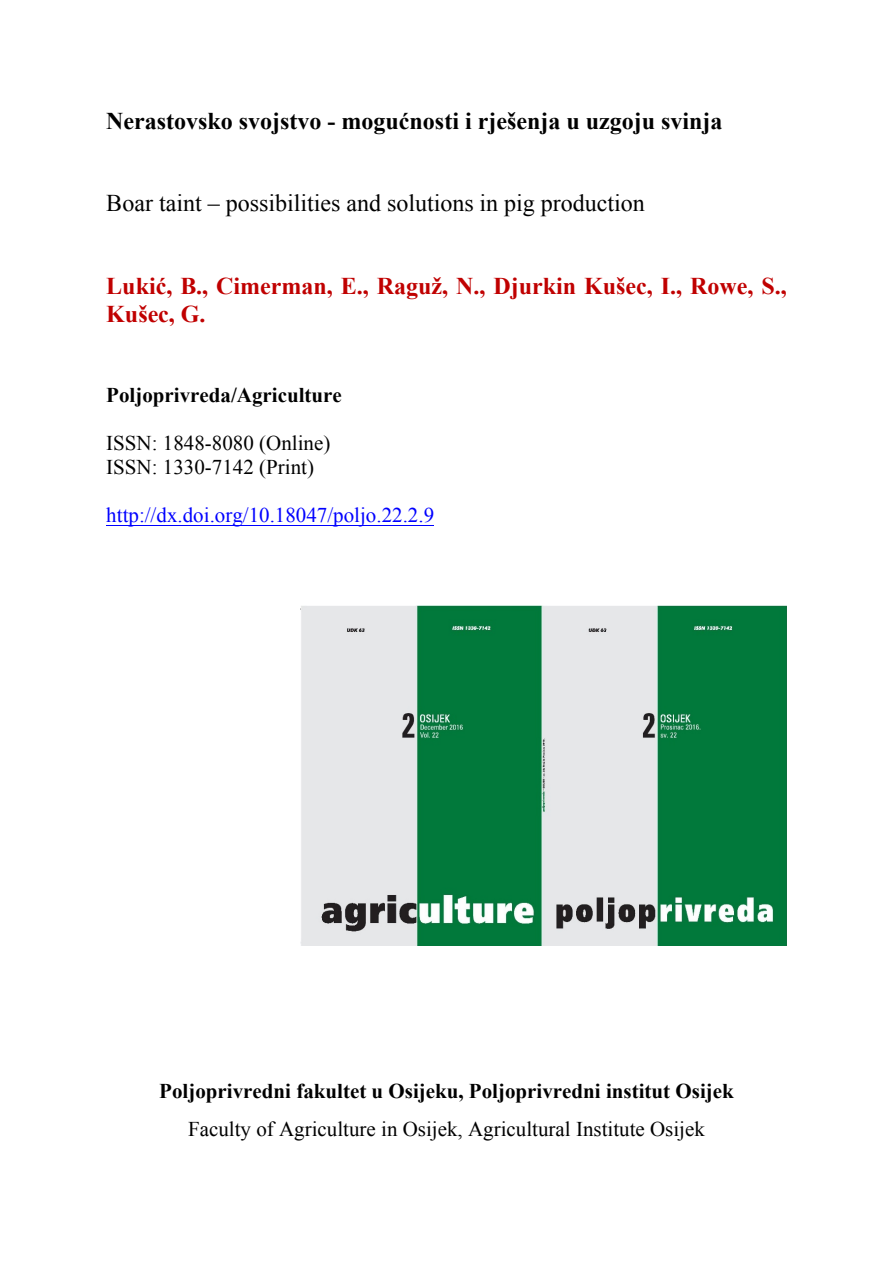
<style>
.page{position:relative;width:893px;height:1263px;background:#fff}
.page>*{position:absolute;margin:0;border:0;box-sizing:border-box;transform-origin:0 0}
.t1{font:700 24px/27.6px "Times New Roman";color:#c00000}
.t2{font:700 24px "Times New Roman";color:#000}
.t3{font:24px "Times New Roman";color:#000}
.t4{font:21px/24.2px "Times New Roman";color:#000}
.t5{font:700 21px "Times New Roman";color:#000}
.t6{font:21px "Times New Roman";color:#00f}
</style>
<div class="page">
<hr style="left:106px;top:525px;width:328px;height:1px;background:#00f">
<img style="left:301px;top:606px;width:486px;height:340px">
<p class="t2" style="left:106px;top:107px;width:617px">Nerastovsko svojstvo - mogućnosti i rješenja u uzgoju svinja</p>
<p class="t3" style="left:106px;top:190px;width:540px">Boar taint – possibilities and solutions in pig production</p>
<p class="t1" style="left:106px;top:272px;width:682px">Lukić, B., Cimerman, E., Raguž, N., Djurkin Kušec, I., Rowe, S.,<br>Kušec, G.</p>
<p class="t5" style="left:106px;top:383px;width:237px">Poljoprivreda/Agriculture</p>
<p class="t4" style="left:106px;top:431px;width:226px">ISSN: 1848-8080 (Online)<br>ISSN: 1330-7142 (Print)</p>
<p class="t6" style="left:106px;top:504px;width:329px">http://dx.doi.org/10.18047/poljo.22.2.9</p>
<p class="t5" style="left:159px;top:1079px;width:576px">Poljoprivredni fakultet u Osijeku, Poljoprivredni institut Osijek</p>
<p class="t4" style="left:188px;top:1117px;width:518px">Faculty of Agriculture in Osijek, Agricultural Institute Osijek</p>
</div>
